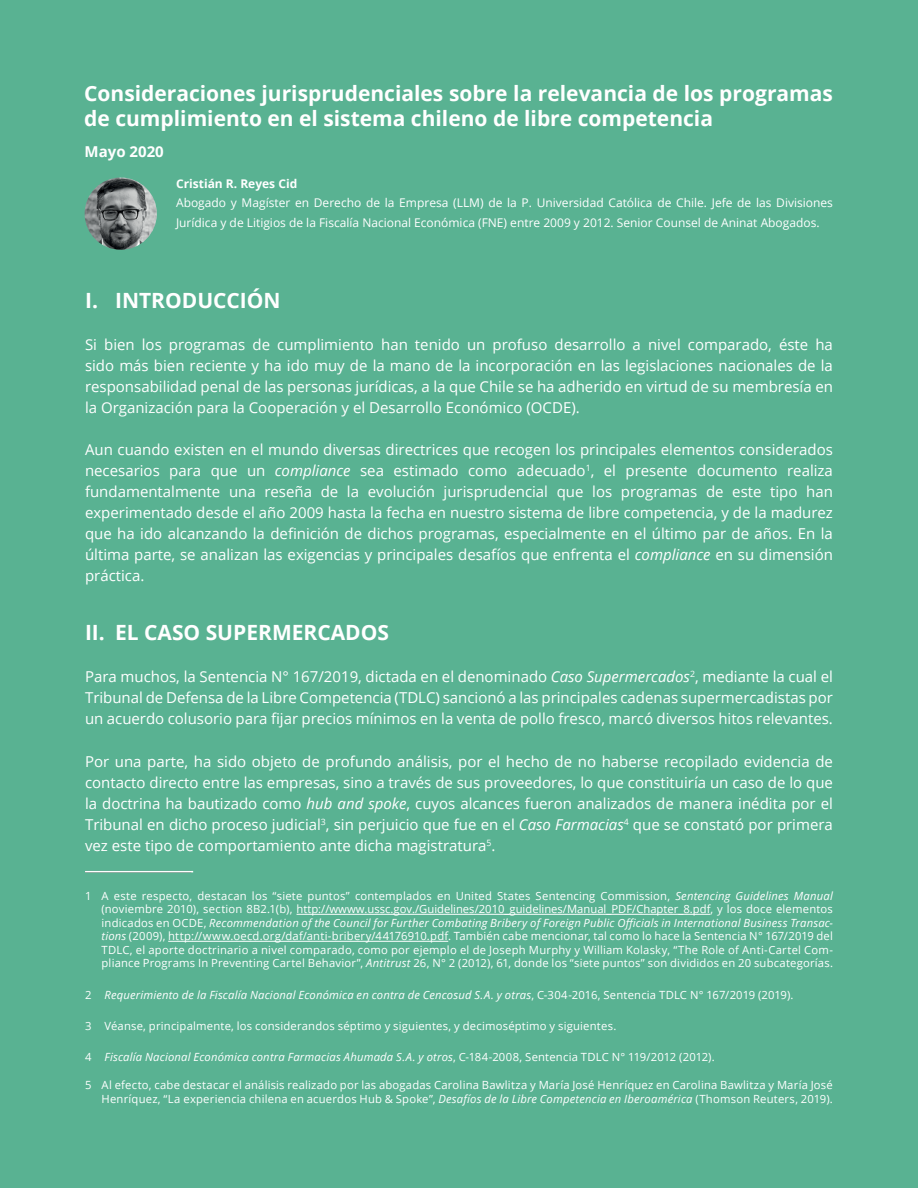
<style>
.page{position:relative;width:918px;height:1188px;background:#59b292}
.page>*{position:absolute;margin:0;border:0;box-sizing:border-box;transform-origin:0 0}
.t1{font:700 21px/25.2px "Open Sans";color:#fff}
.t2{font:15px/21px "Open Sans";color:#fff;text-align:justify}
.t3{font:700 15px "Open Sans";color:#fff}
.t4{font:12px/19.5px "Open Sans";color:#fff}
.t5{font:700 12px "Open Sans";color:#fff}
.t6{font:11.25px/13.5px "Open Sans";letter-spacing:.02em;color:#fff;text-align:justify}
.t7{font:italic 11.25px "Open Sans";letter-spacing:.015em;color:#fff}
.s1{font-style:italic}
.s2{font-style:normal}
</style>
<div class="page">
<img style="left:85px;top:178px;width:72px;height:72px;border-radius:36px">
<hr style="left:297px;top:914px;width:413px;height:1px;background:#fff">
<hr style="left:168px;top:941px;width:280px;height:1px;background:#fff">
<hr style="left:85px;top:871px;width:108px;height:1px;background:#fff">
<h1 class="t1" style="left:84px;top:83px;width:750px">Consideraciones jurisprudenciales sobre la relevancia de los programas de cumplimiento en el sistema chileno de libre competencia</h1>
<p class="t3" style="left:85px;top:146px;width:81px">Mayo 2020</p>
<p class="t5" style="left:176px;top:178px;width:123px">Cristián R. Reyes Cid</p>
<p class="t4" style="left:176px;top:194px;width:658px">Abogado y Magíster en Derecho de la Empresa (LLM) de la P. Universidad Católica de Chile. Jefe de las Divisiones<br>Jurídica y de Litigios de la Fiscalía Nacional Económica (FNE) entre 2009 y 2012. Senior Counsel de Aninat Abogados.</p>
<h1 class="t1" style="left:85px;top:289px;width:197px">I. INTRODUCCIÓN</h1>
<p class="t2" style="left:85px;top:335px;width:749px">Si bien los programas de cumplimiento han tenido un profuso desarrollo a nivel comparado, éste ha sido más bien reciente y ha ido muy de la mano de la incorporación en las legislaciones nacionales de la responsabilidad penal de las personas jurídicas, a la que Chile se ha adherido en virtud de su membresía en la Organización para la Cooperación y el Desarrollo Económico (OCDE).</p>
<p class="t2" style="left:85px;top:441px;width:749px">Aun cuando existen en el mundo diversas directrices que recogen los principales elementos considerados necesarios para que un <span class="s1">compliance</span> sea estimado como adecuado<sup>1</sup>, el presente documento realiza fundamentalmente una reseña de la evolución jurisprudencial que los programas de este tipo han experimentado desde el año 2009 hasta la fecha en nuestro sistema de libre competencia, y de la madurez que ha ido alcanzando la definición de dichos programas, especialmente en el último par de años. En la última parte, se analizan las exigencias y principales desafíos que enfrenta el <span class="s1">compliance</span> en su dimensión práctica.</p>
<h1 class="t1" style="left:85px;top:622px;width:306px">II. EL CASO SUPERMERCADOS</h1>
<p class="t2" style="left:85px;top:668px;width:749px">Para muchos, la Sentencia N° 167/2019, dictada en el denominado <span class="s1">Caso Supermercados</span><sup>2</sup>, mediante la cual el Tribunal de Defensa de la Libre Competencia (TDLC) sancionó a las principales cadenas supermercadistas por un acuerdo colusorio para fijar precios mínimos en la venta de pollo fresco, marcó diversos hitos relevantes.</p>
<p class="t2" style="left:85px;top:752px;width:749px">Por una parte, ha sido objeto de profundo análisis, por el hecho de no haberse recopilado evidencia de contacto directo entre las empresas, sino a través de sus proveedores, lo que constituiría un caso de lo que la doctrina ha bautizado como <span class="s1">hub and spoke</span>, cuyos alcances fueron analizados de manera inédita por el Tribunal en dicho proceso judicial<sup>3</sup>, sin perjuicio que fue en el <span class="s1">Caso Farmacias</span><sup>4</sup> que se constató por primera vez este tipo de comportamiento ante dicha magistratura<sup>5</sup>.</p>
<p class="t6" style="left:102px;top:890px;width:733px;text-indent:-17px">1 A este respecto, destacan los “siete puntos” contemplados en United States Sentencing Commission, <span class="s1">Sentencing Guidelines Manual </span>(noviembre 2010), section 8B2.1(b), http://wwww.ussc.gov./Guidelines/2010_guidelines/Manual_PDF/Chapter_8.pdf, y los doce elementos indicados en OCDE, <span class="s1">Recommendation of the Council for Further Combating Bribery of Foreign Public Officials in International Business Transac&shy;tions</span> (2009), http://www.oecd.org/daf/anti-bribery/44176910.pdf. También cabe mencionar, tal como lo hace la Sentencia N° 167/2019 del TDLC, el aporte doctrinario a nivel comparado, como por ejemplo el de Joseph Murphy y William Kolasky, “The Role of Anti-Cartel Com&shy;pliance Programs In Preventing Cartel Behavior”, <span class="s1">Antitrust</span> 26, N° 2 (2012), 61, donde los “siete puntos” son divididos en 20 subcategorías.</p>
<p class="t7" style="left:85px;top:990px;width:710px"><span class="s2">2</span> Requerimiento de la Fiscalía Nacional Económica en contra de Cencosud S.A. y otras<span class="s2">, C-304-2016, Sentencia TDLC N° 167/2019 (2019).</span></p>
<p class="t6" style="left:85px;top:1020px;width:533px">3 Véanse, principalmente, los considerandos séptimo y siguientes, y decimoséptimo y siguientes.</p>
<p class="t7" style="left:85px;top:1053px;width:631px"><span class="s2">4</span> Fiscalía Nacional Económica contra Farmacias Ahumada S.A. y otros<span class="s2">, C-184-2008, Sentencia TDLC N° 119/2012 (2012).</span></p>
<p class="t6" style="left:85px;top:1080px;width:749px;text-align:right">5 Al efecto, cabe destacar el análisis realizado por las abogadas Carolina Bawlitza y María José Henríquez en Carolina Bawlitza y María José<br>Henríquez, “La experiencia chilena en acuerdos Hub &amp; Spoke”, <span class="s1">Desafíos de la Libre Competencia en Iberoamérica</span> (Thomson Reuters, 2019).</p>
</div>
